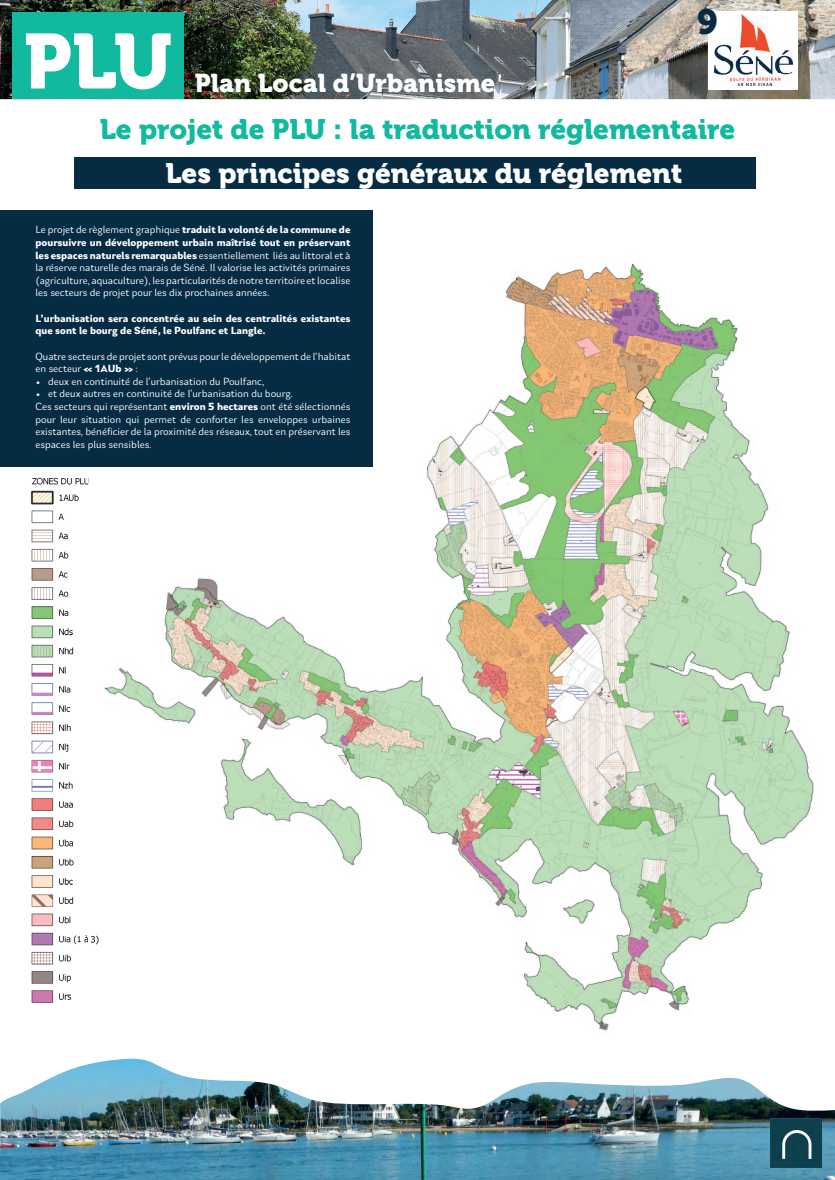
<style>
.page{position:relative;width:835px;height:1180px;background:#fff}
.page>*{position:absolute;margin:0;border:0;box-sizing:border-box;transform-origin:0 0}
.t1{font:77px "Museo 900";color:#fff}
.t2{font:35px "Museo 900";color:#062c44}
.t3{font:28px "Museo 900";color:#11b99e}
.t4{font:28px "Museo 900";color:#fff}
.t5{font:25.55px "Museo 900";color:#fff}
.t6{font:10.5px/12.6px "Laca Text";color:#fff}
.t7{font:700 10.5px/12.6px "Laca Text";color:#fff}
.s1{font-weight:700}
</style>
<div class="page">
<img style="left:88px;top:239px;width:726px;height:792px">
<img style="left:26px;top:1058px;width:808px;height:122px">
<img style="left:770px;top:1118px;width:51px;height:49px">
<img style="left:0;top:0;width:834px;height:99px">
<div style="left:13px;top:13px;width:171px;height:86px;background:#11b99e"></div>
<div style="left:707px;top:11px;width:90px;height:79px;background:#fff"></div>
<img style="left:714px;top:15px;width:77px;height:70px">
<div style="left:74px;top:157px;width:681px;height:32px;background:#062c44"></div>
<div style="left:0;top:210px;width:372px;height:256px;background:#062c44"></div>
<img style="left:30px;top:475px;width:73px;height:537px">
<svg style="left:0;top:1090px;width:26px;height:90px;background:#6899b0"></svg>
<h1 class="t1" style="left:24px;top:18px;width:150px">PLU</h1>
<h3 class="t5" style="left:195px;top:69px;width:302px">Plan Local d’Urbanisme</h3>
<h2 class="t2" style="left:697px;top:2px;width:22px">9</h2>
<h3 class="t3" style="left:100px;top:113px;width:636px">Le projet de PLU : la traduction réglementaire</h3>
<h3 class="t4" style="left:165px;top:157px;width:518px">Les principes généraux du réglement</h3>
<p class="t6" style="left:35px;top:224px;width:316px;text-align:justify">Le projet de règlement graphique <span class="s1">traduit la volonté de la commune de poursuivre un développement urbain maîtrisé tout en préservant les espaces naturels remarquables</span> essentiellement liés au littoral et à la réserve naturelle des marais de Séné. Il valorise les activités primaires (agriculture, aquaculture), les particularités de notre territoire et localise les secteurs de projet pour les dix prochaines années.</p>
<p class="t7" style="left:35px;top:312px;width:316px">L’urbanisation sera concentrée au sein des centralités existantes que sont le bourg de Séné, le Poulfanc et Langle.</p>
<p class="t6" style="left:35px;top:350px;width:316px">Quatre secteurs de projet sont prévus pour le développement de l’habitat en secteur <span class="s1">« 1AUb »</span> :</p>
<p class="t6" style="left:35px;top:375px;width:230px">• deux en continuité de l’urbanisation du Poulfanc,</p>
<p class="t6" style="left:35px;top:387px;width:316px">• et deux autres en continuité de l’urbanisation du bourg.<br>Ces secteurs qui représentant <span class="s1">environ 5 hectares</span> ont été sélectionnés pour leur situation qui permet de conforter les enveloppes urbaines existantes, bénéficier de la proximité des réseaux, tout en préservant les espaces les plus sensibles.</p>
</div>
